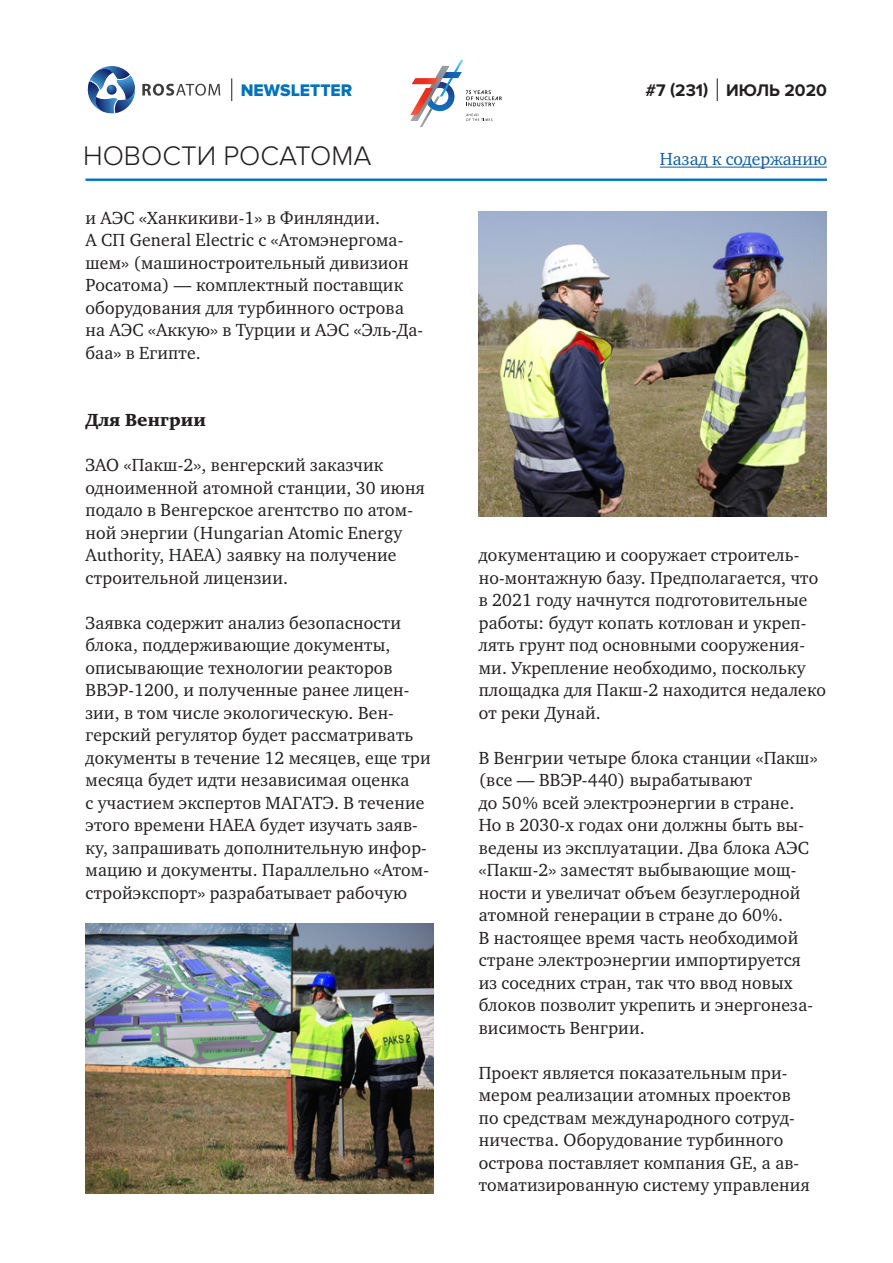
<style>
.page{position:relative;width:893px;height:1263px;background:#fff}
.page>*{position:absolute;margin:0;border:0;box-sizing:border-box;transform-origin:0 0}
.t1{font:300 27.9px "Proxima Nova";color:#231f20}
.main_text{font:18px/22.5px "Charter ITC";letter-spacing:.01em;color:#231f20}
.t2{font:18px "Charter ITC";color:#175d9e}
.subtitle{font:18px "Charter Black ITC";letter-spacing:.01em;color:#231f20}
.t3{font:700 17.4px "Proxima Nova";color:#231f20}
.t4{font:17.4px "Proxima Nova Extrabld";color:#0072bc}
</style>
<div class="page">
<hr style="left:86px;top:179px;width:741px;height:2px;background:#0072bc">
<svg style="left:717px;top:78px;width:1px;height:23px"></svg>
<svg style="left:87px;top:66px;width:49px;height:48px"></svg>
<svg style="left:142px;top:84px;width:78px;height:12px"></svg>
<svg style="left:231px;top:78px;width:1px;height:23px"></svg>
<hr style="left:660px;top:167px;width:167px;height:1px;background:#175d9e">
<svg style="left:410px;top:60px;width:92px;height:67px"></svg>
<img style="left:86px;top:924px;width:348px;height:270px">
<img style="left:479px;top:212px;width:348px;height:304px">
<p class="t4" style="left:241px;top:80px;width:113px">NEWSLETTER</p>
<p class="t3" style="left:645px;top:80px;width:183px">#7 (231) ИЮЛЬ 2020</p>
<h1 class="t1" style="left:83px;top:140px;width:290px">НОВОСТИ РОСАТОМА</h1>
<p class="t2" style="left:660px;top:148px;width:169px">Назад к содержанию</p>
<p class="main_text" style="left:86px;top:206px;width:339px">и АЭС «Ханкикиви‑1» в Финляндии.<br>А СП General Electric с «Атомэнергома‑ шем» (машиностроительный дивизион Росатома) — комплектный поставщик оборудования для турбинного острова на АЭС «Аккую» в Турции и АЭС «Эль-Да‑ баа» в Египте.</p>
<p class="subtitle" style="left:86px;top:409px;width:122px">Для Венгрии</p>
<p class="main_text" style="left:86px;top:454px;width:341px">ЗАО «Пакш‑2», венгерский заказчик одноименной атомной станции, 30 июня подало в Венгерское агентство по атом‑ ной энергии (Hungarian Atomic Energy Authority, HAEA) заявку на получение строительной лицензии.</p>
<p class="main_text" style="left:86px;top:611px;width:347px">Заявка содержит анализ безопасности блока, поддерживающие документы, описывающие технологии реакторов ВВЭР‑1200, и полученные ранее лицен‑ зии, в том числе экологическую. Вен‑ герский регулятор будет рассматривать документы в течение 12 месяцев, еще три месяца будет идти независимая оценка<br>с участием экспертов МАГАТЭ. В течение этого времени HAEA будет изучать заяв‑ ку, запрашивать дополнительную инфор‑ мацию и документы. Параллельно «Атом‑ стройэкспорт» разрабатывает рабочую</p>
<p class="main_text" style="left:479px;top:544px;width:349px">документацию и сооружает строитель‑ но-монтажную базу. Предполагается, что в 2021 году начнутся подготовительные работы: будут копать котлован и укреп‑ лять грунт под основными сооружения‑ ми. Укрепление необходимо, поскольку площадка для Пакш‑2 находится недалеко от реки Дунай.</p>
<p class="main_text" style="left:479px;top:746px;width:340px">В Венгрии четыре блока станции «Пакш» (все — ВВЭР‑440) вырабатывают<br>до 50% всей электроэнергии в стране.<br>Но в 2030-х годах они должны быть вы‑ ведены из эксплуатации. Два блока АЭС «Пакш‑2» заместят выбывающие мощ‑ ности и увеличат объем безуглеродной атомной генерации в стране до 60%.<br>В настоящее время часть необходимой стране электроэнергии импортируется из соседних стран, так что ввод новых блоков позволит укрепить и энергонеза‑ висимость Венгрии.</p>
<p class="main_text" style="left:479px;top:1061px;width:333px">Проект является показательным при‑ мером реализации атомных проектов по средствам международного сотруд‑ ничества. Оборудование турбинного острова поставляет компания GE, а ав‑ томатизированную систему управления</p>
</div>
